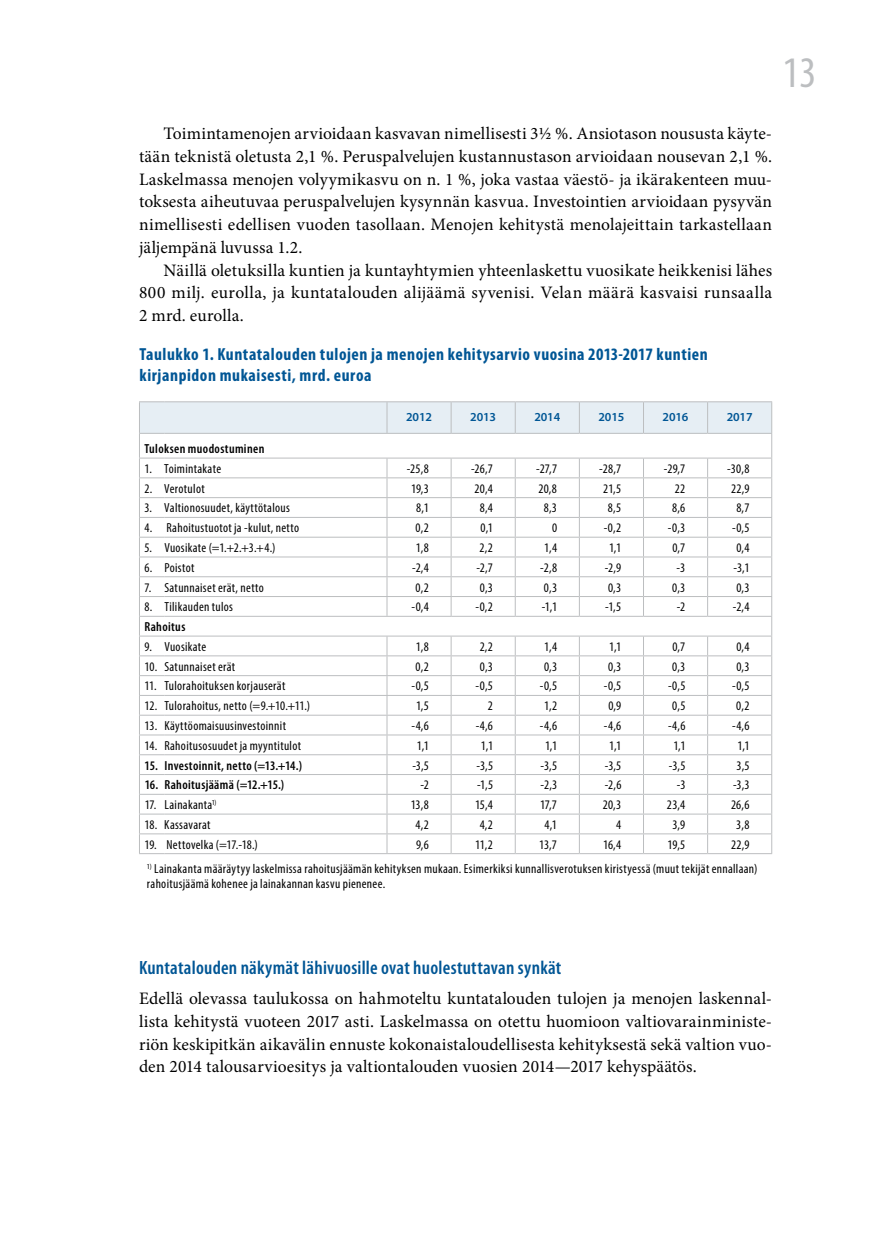
<style>
.page{position:relative;width:874px;height:1241px;background:#fff}
.page>*{position:absolute;margin:0;border:0;box-sizing:border-box;transform-origin:0 0}
.t1{font:condensed 43.75px "Myriad Pro";color:#bcbec0}
.t2{font:600 condensed 19.25px "Myriad Pro";letter-spacing:.01em;color:#005695}
.t3{font:17.5px/22.8px "Minion Pro";letter-spacing:.01em;color:#000;text-align:justify}
.t4{font:700 condensed 17.5px/21px "Myriad Pro";letter-spacing:.03em;color:#005695}
.t5{font:condensed 13.12px/14.9px "Myriad Pro";letter-spacing:.025em;color:#000}
.t6{font:600 condensed 13.12px "Myriad Pro";letter-spacing:.03em;color:#000}
.t7{font:600 12.25px "Myriad Pro";letter-spacing:-.01em;color:#005695}
</style>
<div class="page">
<svg style="left:139px;top:401px;width:633px;height:453px"></svg>
<h1 class="t1" style="left:782px;top:46px;width:35px">13</h1>
<p class="t3" style="left:139px;top:122px;width:634px;text-indent:24px">Toimintamenojen arvioidaan kasvavan nimellisesti 3½ %. Ansiotason noususta käyte&shy;tään teknistä oletusta 2,1 %. Peruspalvelujen kustannustason arvioidaan nousevan 2,1 %.<br>Laskelmassa menojen volyymikasvu on n. 1 %, joka vastaa väestö- ja ikärakenteen muu&shy;toksesta aiheutuvaa peruspalvelujen kysynnän kasvua. Investointien arvioidaan pysyvän nimellisesti edellisen vuoden tasollaan. Menojen kehitystä menolajeittain tarkastellaan jäljempänä luvussa 1.2.</p>
<h3 class="t3" style="left:139px;top:259px;width:634px;text-indent:24px">Näillä oletuksilla kuntien ja kuntayhtymien yhteenlaskettu vuosikate heikkenisi lähes 800 milj. eurolla, ja kuntatalouden alijäämä syvenisi. Velan määrä kasvaisi runsaalla 2 mrd. eurolla.</h3>
<h3 class="t4" style="left:139px;top:343px;width:569px">Taulukko 1. Kuntatalouden tulojen ja menojen kehitysarvio vuosina 2013-2017 kuntien kirjanpidon mukaisesti, mrd. euroa</h3>
<p class="t7" style="left:406px;top:409px;width:27px">2012</p>
<p class="t7" style="left:470px;top:409px;width:27px">2013</p>
<p class="t7" style="left:534px;top:409px;width:27px">2014</p>
<p class="t7" style="left:598px;top:409px;width:27px">2015</p>
<p class="t7" style="left:662px;top:409px;width:27px">2016</p>
<p class="t7" style="left:726px;top:409px;width:27px">2017</p>
<p class="t6" style="left:144px;top:440px;width:121px">Tuloksen muodostuminen</p>
<p class="t5" style="left:144px;top:461px;width:78px">1. Toimintakate</p>
<p class="t5" style="left:406px;top:461px;width:24px">-25,8</p>
<p class="t5" style="left:471px;top:461px;width:23px">-26,7</p>
<p class="t5" style="left:536px;top:461px;width:22px">-27,7</p>
<p class="t5" style="left:599px;top:461px;width:23px">-28,7</p>
<p class="t5" style="left:663px;top:461px;width:23px">-29,7</p>
<p class="t5" style="left:726px;top:461px;width:24px">-30,8</p>
<p class="t5" style="left:144px;top:480px;width:62px">2. Verotulot</p>
<p class="t5" style="left:411px;top:480px;width:19px">19,3</p>
<p class="t5" style="left:474px;top:480px;width:20px">20,4</p>
<p class="t5" style="left:538px;top:480px;width:20px">20,8</p>
<p class="t5" style="left:603px;top:480px;width:19px">21,5</p>
<p class="t5" style="left:674px;top:480px;width:12px">22</p>
<p class="t5" style="left:730px;top:480px;width:20px">22,9</p>
<p class="t5" style="left:144px;top:500px;width:147px">3. Valtionosuudet, käyttötalous</p>
<p class="t5" style="left:416px;top:500px;width:14px">8,1</p>
<p class="t5" style="left:479px;top:500px;width:15px">8,4</p>
<p class="t5" style="left:543px;top:500px;width:15px">8,3</p>
<p class="t5" style="left:607px;top:500px;width:15px">8,5</p>
<p class="t5" style="left:671px;top:500px;width:15px">8,6</p>
<p class="t5" style="left:736px;top:500px;width:15px">8,7</p>
<p class="t5" style="left:144px;top:520px;width:156px">4. Rahoitustuotot ja -kulut, netto</p>
<p class="t5" style="left:415px;top:520px;width:15px">0,2</p>
<p class="t5" style="left:480px;top:520px;width:14px">0,1</p>
<p class="t5" style="left:551px;top:520px;width:7px">0</p>
<p class="t5" style="left:603px;top:520px;width:19px">-0,2</p>
<p class="t5" style="left:667px;top:520px;width:19px">-0,3</p>
<p class="t5" style="left:731px;top:520px;width:19px">-0,5</p>
<p class="t5" style="left:144px;top:540px;width:132px">5. Vuosikate (=1.+2.+3.+4.)</p>
<p class="t5" style="left:415px;top:540px;width:14px">1,8</p>
<p class="t5" style="left:479px;top:540px;width:15px">2,2</p>
<p class="t5" style="left:544px;top:540px;width:14px">1,4</p>
<p class="t5" style="left:608px;top:540px;width:14px">1,1</p>
<p class="t5" style="left:672px;top:540px;width:14px">0,7</p>
<p class="t5" style="left:736px;top:540px;width:15px">0,4</p>
<p class="t5" style="left:144px;top:559px;width:51px">6. Poistot</p>
<p class="t5" style="left:412px;top:559px;width:18px">-2,4</p>
<p class="t5" style="left:476px;top:559px;width:18px">-2,7</p>
<p class="t5" style="left:540px;top:559px;width:18px">-2,8</p>
<p class="t5" style="left:604px;top:559px;width:18px">-2,9</p>
<p class="t5" style="left:676px;top:559px;width:10px">-3</p>
<p class="t5" style="left:733px;top:559px;width:17px">-3,1</p>
<p class="t5" style="left:144px;top:579px;width:121px">7. Satunnaiset erät, netto</p>
<p class="t5" style="left:415px;top:579px;width:15px">0,2</p>
<p class="t5" style="left:479px;top:579px;width:15px">0,3</p>
<p class="t5" style="left:543px;top:579px;width:15px">0,3</p>
<p class="t5" style="left:607px;top:579px;width:15px">0,3</p>
<p class="t5" style="left:672px;top:579px;width:15px">0,3</p>
<p class="t5" style="left:736px;top:579px;width:15px">0,3</p>
<p class="t5" style="left:144px;top:599px;width:90px">8. Tilikauden tulos</p>
<p class="t5" style="left:411px;top:599px;width:19px">-0,4</p>
<p class="t5" style="left:475px;top:599px;width:19px">-0,2</p>
<p class="t5" style="left:541px;top:599px;width:17px">-1,1</p>
<p class="t5" style="left:604px;top:599px;width:18px">-1,5</p>
<p class="t5" style="left:676px;top:599px;width:10px">-2</p>
<p class="t5" style="left:732px;top:599px;width:18px">-2,4</p>
<p class="t6" style="left:144px;top:618px;width:42px">Rahoitus</p>
<p class="t5" style="left:144px;top:639px;width:63px">9. Vuosikate</p>
<p class="t5" style="left:415px;top:639px;width:14px">1,8</p>
<p class="t5" style="left:479px;top:639px;width:15px">2,2</p>
<p class="t5" style="left:544px;top:639px;width:14px">1,4</p>
<p class="t5" style="left:608px;top:639px;width:14px">1,1</p>
<p class="t5" style="left:672px;top:639px;width:14px">0,7</p>
<p class="t5" style="left:736px;top:639px;width:15px">0,4</p>
<p class="t5" style="left:144px;top:658px;width:92px">10. Satunnaiset erät</p>
<p class="t5" style="left:415px;top:658px;width:15px">0,2</p>
<p class="t5" style="left:479px;top:658px;width:15px">0,3</p>
<p class="t5" style="left:543px;top:658px;width:15px">0,3</p>
<p class="t5" style="left:608px;top:658px;width:15px">0,3</p>
<p class="t5" style="left:672px;top:658px;width:15px">0,3</p>
<p class="t5" style="left:736px;top:658px;width:15px">0,3</p>
<p class="t5" style="left:144px;top:678px;width:142px">11. Tulorahoituksen korjauserät</p>
<p class="t5" style="left:411px;top:678px;width:19px">-0,5</p>
<p class="t5" style="left:475px;top:678px;width:19px">-0,5</p>
<p class="t5" style="left:539px;top:678px;width:19px">-0,5</p>
<p class="t5" style="left:603px;top:678px;width:19px">-0,5</p>
<p class="t5" style="left:667px;top:678px;width:19px">-0,5</p>
<p class="t5" style="left:731px;top:678px;width:19px">-0,5</p>
<p class="t5" style="left:144px;top:698px;width:167px">12. Tulorahoitus, netto (=9.+10.+11.)</p>
<p class="t5" style="left:416px;top:698px;width:14px">1,5</p>
<p class="t5" style="left:487px;top:698px;width:7px">2</p>
<p class="t5" style="left:544px;top:698px;width:14px">1,2</p>
<p class="t5" style="left:608px;top:698px;width:14px">0,9</p>
<p class="t5" style="left:672px;top:698px;width:15px">0,5</p>
<p class="t5" style="left:736px;top:698px;width:15px">0,2</p>
<p class="t5" style="left:144px;top:718px;width:143px">13. Käyttöomaisuusinvestoinnit</p>
<p class="t5" style="left:411px;top:718px;width:19px">-4,6</p>
<p class="t5" style="left:475px;top:718px;width:19px">-4,6</p>
<p class="t5" style="left:539px;top:718px;width:19px">-4,6</p>
<p class="t5" style="left:603px;top:718px;width:19px">-4,6</p>
<p class="t5" style="left:667px;top:718px;width:19px">-4,6</p>
<p class="t5" style="left:731px;top:718px;width:19px">-4,6</p>
<p class="t5" style="left:144px;top:737px;width:158px">14. Rahoitusosuudet ja myyntitulot</p>
<p class="t5" style="left:416px;top:737px;width:14px">1,1</p>
<p class="t5" style="left:480px;top:737px;width:14px">1,1</p>
<p class="t5" style="left:545px;top:737px;width:14px">1,1</p>
<p class="t5" style="left:609px;top:737px;width:14px">1,1</p>
<p class="t5" style="left:673px;top:737px;width:14px">1,1</p>
<p class="t5" style="left:737px;top:737px;width:14px">1,1</p>
<p class="t6" style="left:144px;top:757px;width:159px">15. Investoinnit, netto (=13.+14.)</p>
<p class="t5" style="left:412px;top:757px;width:18px">-3,5</p>
<p class="t5" style="left:476px;top:757px;width:18px">-3,5</p>
<p class="t5" style="left:540px;top:757px;width:18px">-3,5</p>
<p class="t5" style="left:604px;top:757px;width:18px">-3,5</p>
<p class="t5" style="left:668px;top:757px;width:18px">-3,5</p>
<p class="t5" style="left:736px;top:757px;width:14px">3,5</p>
<p class="t6" style="left:145px;top:776px;width:141px">16. Rahoitusjäämä (=12.+15.)</p>
<p class="t5" style="left:420px;top:777px;width:10px">-2</p>
<p class="t5" style="left:477px;top:777px;width:18px">-1,5</p>
<p class="t5" style="left:540px;top:777px;width:18px">-2,3</p>
<p class="t5" style="left:604px;top:777px;width:18px">-2,6</p>
<p class="t5" style="left:676px;top:777px;width:10px">-3</p>
<p class="t5" style="left:732px;top:777px;width:18px">-3,3</p>
<p class="t5" style="left:145px;top:797px;width:73px">17. Lainakanta<sup>1)</sup></p>
<p class="t5" style="left:410px;top:797px;width:20px">13,8</p>
<p class="t5" style="left:475px;top:797px;width:19px">15,4</p>
<p class="t5" style="left:539px;top:797px;width:18px">17,7</p>
<p class="t5" style="left:602px;top:797px;width:20px">20,3</p>
<p class="t5" style="left:666px;top:797px;width:20px">23,4</p>
<p class="t5" style="left:730px;top:797px;width:20px">26,6</p>
<p class="t5" style="left:144px;top:816px;width:68px">18. Kassavarat</p>
<p class="t5" style="left:415px;top:816px;width:15px">4,2</p>
<p class="t5" style="left:479px;top:816px;width:15px">4,2</p>
<p class="t5" style="left:544px;top:816px;width:14px">4,1</p>
<p class="t5" style="left:615px;top:816px;width:7px">4</p>
<p class="t5" style="left:672px;top:816px;width:14px">3,9</p>
<p class="t5" style="left:736px;top:816px;width:15px">3,8</p>
<p class="t5" style="left:144px;top:836px;width:115px">19. Nettovelka (=17.-18.)</p>
<p class="t5" style="left:416px;top:836px;width:14px">9,6</p>
<p class="t5" style="left:475px;top:836px;width:19px">11,2</p>
<p class="t5" style="left:539px;top:836px;width:19px">13,7</p>
<p class="t5" style="left:602px;top:836px;width:20px">16,4</p>
<p class="t5" style="left:667px;top:836px;width:19px">19,5</p>
<p class="t5" style="left:730px;top:836px;width:20px">22,9</p>
<p class="t5" style="left:147px;top:861px;width:611px"><sup>1)</sup> Lainakanta määräytyy laskelmissa rahoitusjäämän kehityksen mukaan. Esimerkiksi kunnallisverotuksen kiristyessä (muut tekijät ennallaan) rahoitusjäämä kohenee ja lainakannan kasvu pienenee.</p>
<h2 class="t2" style="left:139px;top:956px;width:423px">Kuntatalouden näkymät lähivuosille ovat huolestuttavan synkät</h2>
<p class="t3" style="left:139px;top:987px;width:634px">Edellä olevassa taulukossa on hahmoteltu kuntatalouden tulojen ja menojen laskennal&shy;lista kehitystä vuoteen 2017 asti. Laskelmassa on otettu huomioon valtiovarainministe&shy;riön keskipitkän aikavälin ennuste kokonaistaloudellisesta kehityksestä sekä valtion vuo&shy;den 2014 talousarvioesitys ja valtiontalouden vuosien 2014—2017 kehyspäätös.</p>
</div>
